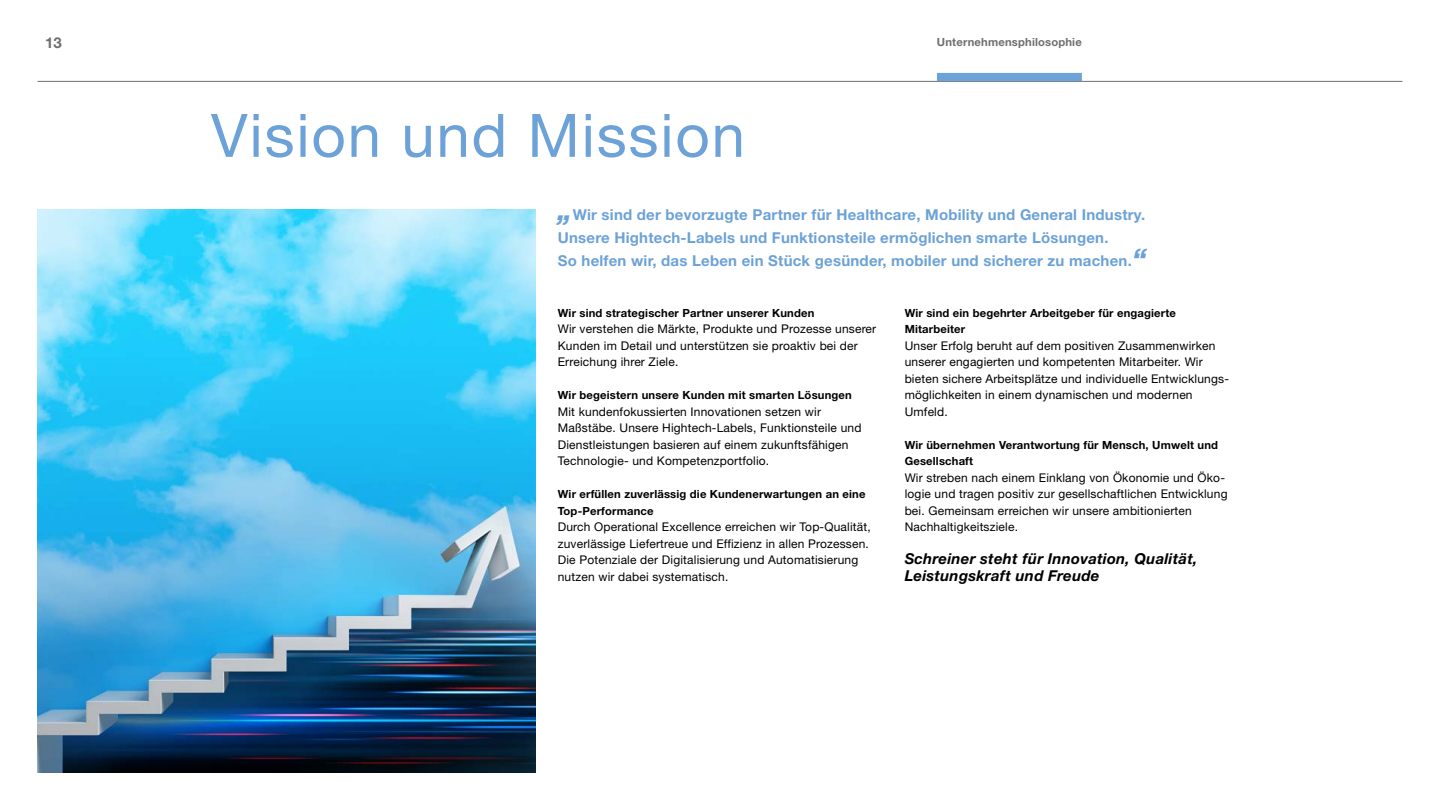
<style>
.page{position:relative;width:1440px;height:810px;background:#fff}
.page>*{position:absolute;margin:0;border:0;box-sizing:border-box;transform-origin:0 0}
.t1{font:60px "Helvetica Neue LT Std";letter-spacing:.03em;color:#6ca2d7}
.t2{font:700 15px/23.2px "Helvetica Neue LT Std";letter-spacing:.015em;color:#6ca2d7}
.t3{font:italic 700 15px/16.5px "Helvetica Neue LT Std";letter-spacing:.015em;color:#000}
.t4{font:700 15px "Helvetica Neue LT Std";color:#6f6f6f}
.t5{font:12px/16.5px "Helvetica Neue LT Std";letter-spacing:.015em;color:#000}
.t6{font:700 11.25px/16.5px "Helvetica Neue LT Std";letter-spacing:.015em;color:#000}
.t7{font:700 11.25px "Helvetica Neue LT Std";letter-spacing:.015em;color:#6f6f6f}
.s1{font-style:italic;font-size:30px}
</style>
<div class="page">
<img style="left:38px;top:209px;width:497px;height:563px">
<hr style="left:38px;top:81px;width:1364px;height:1px;background:#6f6f6f">
<div style="left:937px;top:73px;width:145px;height:8px;background:#6ca2d7"></div>
<p class="t4" style="left:45px;top:34px;width:18px">13</p>
<p class="t7" style="left:937px;top:35px;width:146px">Unternehmensphilosophie</p>
<h1 class="t1" style="left:211px;top:100px;width:536px">Vision und Mission</h1>
<p class="t2" style="left:558px;top:202px;width:590px"><span class="s1">„</span>Wir sind der bevorzugte Partner für Healthcare, Mobility und General Industry.<br>Unsere Hightech-Labels und Funktionsteile ermöglichen smarte Lösungen.<br>So helfen wir, das Leben ein Stück gesünder, mobiler und sicherer zu machen.<span class="s1">“</span></p>
<p class="t6" style="left:558px;top:304px;width:258px">Wir sind strategischer Partner unserer Kunden</p>
<p class="t5" style="left:558px;top:320px;width:320px">Wir verstehen die Märkte, Produkte und Prozesse unserer<br>Kunden im Detail und unterstützen sie proaktiv bei der<br>Erreichung ihrer Ziele.</p>
<p class="t6" style="left:558px;top:386px;width:296px">Wir begeistern unsere Kunden mit smarten Lösungen</p>
<p class="t5" style="left:558px;top:403px;width:305px">Mit kundenfokussierten Innovationen setzen wir Maßstäbe. Unsere Hightech-Labels, Funktionsteile und Dienstleistungen basieren auf einem zukunftsfähigen Technologie- und Kompetenzportfolio.</p>
<p class="t6" style="left:558px;top:485px;width:309px">Wir erfüllen zuverlässig die Kundenerwartungen an eine<br>Top-Performance</p>
<p class="t5" style="left:558px;top:518px;width:315px">Durch Operational Excellence erreichen wir Top-Qualität, zuverlässige Liefertreue und Effizienz in allen Prozessen.<br>Die Potenziale der Digitalisierung und Automatisierung nutzen wir dabei systematisch.</p>
<p class="t6" style="left:905px;top:304px;width:273px">Wir sind ein begehrter Arbeitgeber für engagierte<br>Mitarbeiter</p>
<p class="t5" style="left:905px;top:337px;width:326px">Unser Erfolg beruht auf dem positiven Zusammenwirken unserer engagierten und kompetenten Mitarbeiter. Wir bieten sichere Arbeitsplätze und individuelle Entwicklungs&shy;möglichkeiten in einem dynamischen und modernen Umfeld.</p>
<p class="t6" style="left:905px;top:436px;width:315px">Wir übernehmen Verantwortung für Mensch, Umwelt und<br>Gesellschaft</p>
<p class="t5" style="left:905px;top:469px;width:324px">Wir streben nach einem Einklang von Ökonomie und Öko&shy;logie und tragen positiv zur gesellschaftlichen Entwicklung bei. Gemeinsam erreichen wir unsere ambitionierten Nachhaltigkeitsziele.</p>
<p class="t3" style="left:905px;top:550px;width:294px">Schreiner steht für Innovation, Qualität,<br>Leistungskraft und Freude</p>
</div>
